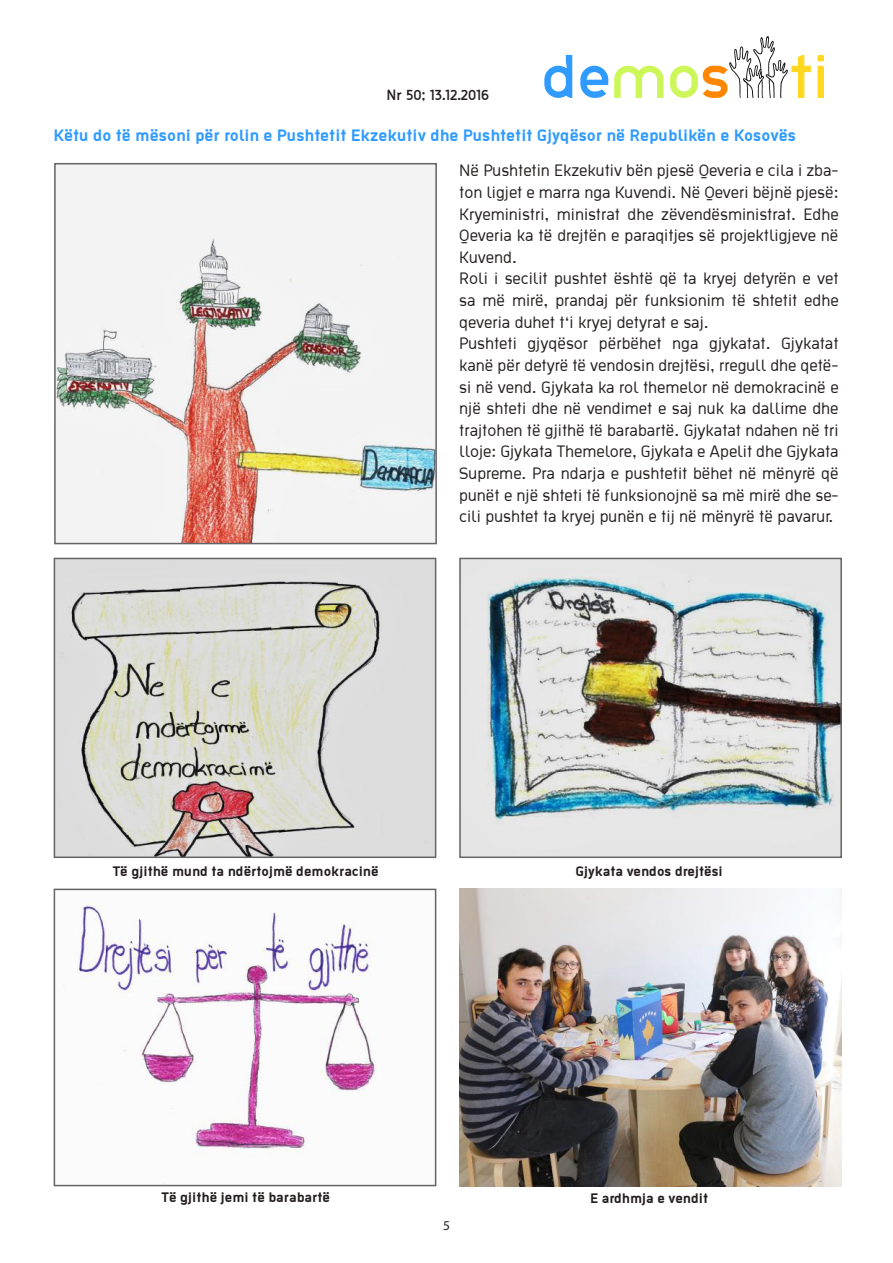
<style>
.page{position:relative;width:893px;height:1263px;background:#fff}
.page>*{position:absolute;margin:0;border:0;box-sizing:border-box;transform-origin:0 0}
.t1{font:18px/21.6px "Ekstropia";color:#241f1f}
.t2{font:700 18px "Ekstropia";color:#309bff}
.t3{font:700 15px "Ekstropia";color:#241f1f}
.t4{font:13.5px "Thelbi Kujtesa";color:#241f1f}
.t5{font:13.5px "Myriad Pro";color:#241f1f}
</style>
<div class="page">
<svg style="left:544px;top:55px;width:28px;height:43px"></svg>
<svg style="left:580px;top:66px;width:28px;height:32px"></svg>
<svg style="left:614px;top:66px;width:50px;height:32px"></svg>
<svg style="left:817px;top:55px;width:7px;height:43px"></svg>
<svg style="left:670px;top:36px;width:141px;height:62px"></svg>
<img style="left:63px;top:901px;width:314px;height:251px">
<div style="left:54px;top:889px;width:382px;height:297px;border:2px solid #656365"></div>
<img style="left:459px;top:889px;width:383px;height:297px">
<img style="left:57px;top:561px;width:376px;height:294px">
<div style="left:54px;top:558px;width:382px;height:300px;border:2px solid #656365"></div>
<img style="left:462px;top:561px;width:377px;height:294px">
<div style="left:459px;top:558px;width:383px;height:300px;border:2px solid #656365"></div>
<img style="left:57px;top:166px;width:377px;height:375px">
<div style="left:54px;top:163px;width:383px;height:381px;border:2px solid #656365"></div>
<p class="t4" style="left:386px;top:85px;width:104px">Nr 50; 13.12.2016</p>
<p class="t2" style="left:54px;top:124px;width:744px">Këtu do të mësoni për rolin e Pushtetit Ekzekutiv dhe Pushtetit Gjyqësor në Republikën e Kosovës</p>
<p class="t1" style="left:459px;top:159px;width:381px">Në Pushtetin Ekzekutiv bën pjesë Qeveria e cila i zba&shy;ton ligjet e marra nga Kuvendi. Në Qeveri bëjnë pjesë:<br>Kryeministri, ministrat dhe zëvendësministrat. Edhe Qeveria ka të drejtën e paraqitjes së projektligjeve në Kuvend.<br>Roli i secilit pushtet është që ta kryej detyrën e vet sa më mirë, prandaj për funksionim të shtetit edhe qeveria duhet t‘i kryej detyrat e saj.<br>Pushteti gjyqësor përbëhet nga gjykatat. Gjykatat kanë për detyrë të vendosin drejtësi, rregull dhe qetë&shy;si në vend. Gjykata ka rol themelor në demokracinë e një shteti dhe në vendimet e saj nuk ka dallime dhe trajtohen të gjithë të barabartë. Gjykatat ndahen në tri lloje: Gjykata Themelore, Gjykata e Apelit dhe Gjykata Supreme. Pra ndarja e pushtetit bëhet në mënyrë që punët e një shteti të funksionojnë sa më mirë dhe se&shy;cili pushtet ta kryej punën e tij në mënyrë të pavarur.</p>
<p class="t3" style="left:113px;top:862px;width:267px">Të gjithë mund ta ndërtojmë demokracinë</p>
<p class="t3" style="left:162px;top:1188px;width:170px">Të gjithë jemi të barabartë</p>
<p class="t5" style="left:443px;top:1217px;width:8px">5</p>
<p class="t3" style="left:575px;top:862px;width:149px">Gjykata vendos drejtësi</p>
<p class="t3" style="left:590px;top:1189px;width:120px">E ardhmja e vendit</p>
</div>
